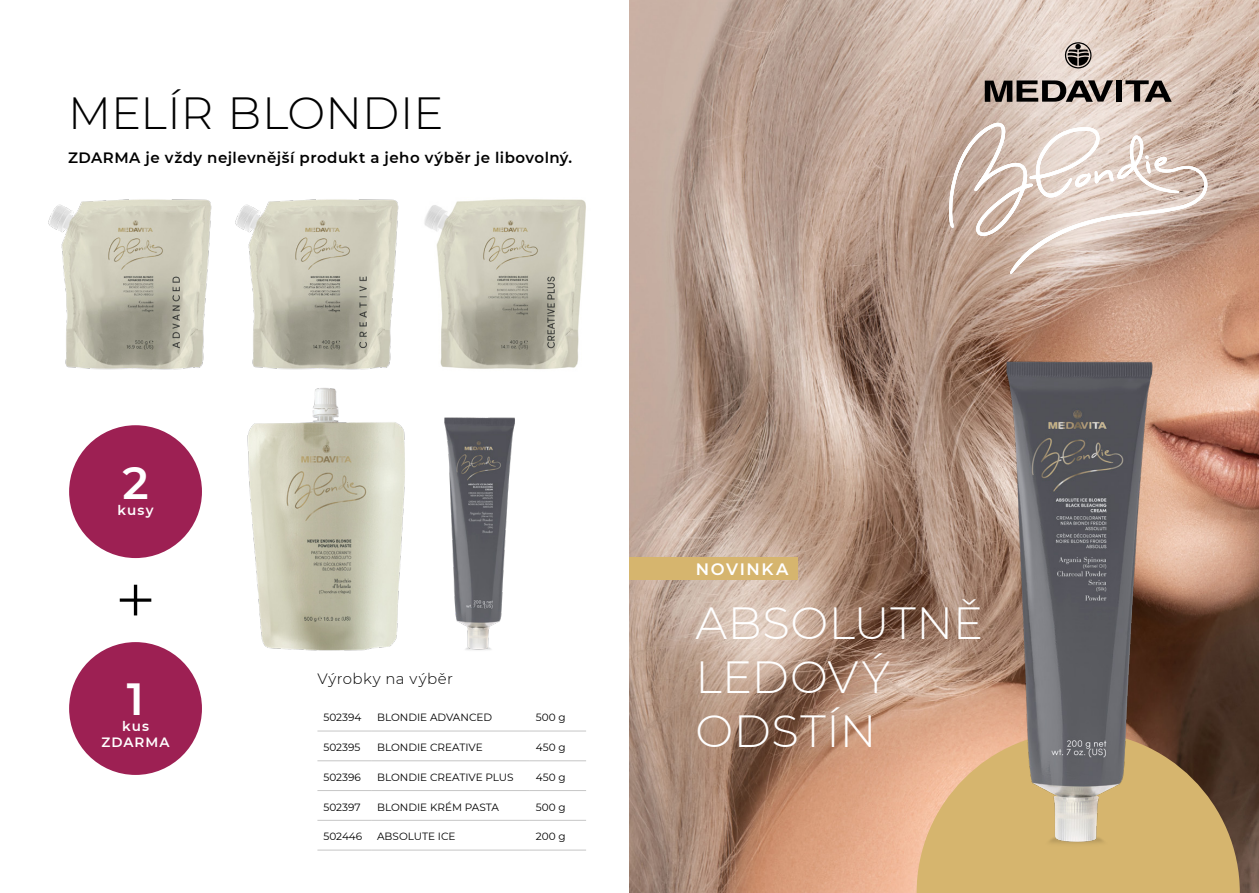
<style>
.page{position:relative;width:1259px;height:893px;background:#fff}
.page>*{position:absolute;margin:0;border:0;box-sizing:border-box;transform-origin:0 0}
.t1{font:300 45px/54px "Montserrat";letter-spacing:.015em;color:#fff}
.t2{font:300 45px "Montserrat";letter-spacing:.005em;color:#000}
.t3{font:600 45px "Montserrat";color:#fff}
.t4{font:600 16.5px "Montserrat";letter-spacing:.1em;color:#fff}
.t5{font:600 15px "Montserrat";letter-spacing:.03em;color:#000}
.t6{font:300 15px "Montserrat";letter-spacing:.035em;color:#000}
.t7{font:600 13.5px/16.2px "Montserrat";letter-spacing:.08em;color:#fff;text-align:center}
.t8{font:10.5px "Montserrat";color:#000}
</style>
<div class="page">
<img style="left:629px;top:0;width:630px;height:893px">
<svg style="left:949px;top:123px;width:258px;height:151px;background:#d4bfb3"></svg>
<svg style="left:1125px;top:80px;width:46px;height:22px"></svg>
<svg style="left:984px;top:80px;width:129px;height:22px;background:#69615c"></svg>
<div style="left:1116px;top:81px;width:6px;height:21px;background:#000"></div>
<svg style="left:1064px;top:42px;width:27px;height:27px"></svg>
<svg style="left:916px;top:731px;width:323px;height:162px;background:#b69266"></svg>
<img style="left:955px;top:318px;width:246px;height:575px">
<img style="left:48px;top:199px;width:164px;height:171px">
<img style="left:247px;top:399px;width:158px;height:252px">
<img style="left:235px;top:199px;width:164px;height:200px">
<img style="left:424px;top:199px;width:162px;height:171px">
<img style="left:444px;top:417px;width:71px;height:233px">
<svg style="left:120px;top:585px;width:31px;height:30px"></svg>
<div style="left:69px;top:425px;width:133px;height:133px;background:#9d2053;border-radius:50%"></div>
<div style="left:69px;top:642px;width:133px;height:133px;background:#9d2053;border-radius:50%"></div>
<div style="left:629px;top:557px;width:168px;height:23px;background:#d6b56e"></div>
<hr style="left:317px;top:731px;width:54px;height:1px;background:#c6c6c6">
<hr style="left:371px;top:731px;width:159px;height:1px;background:#c6c6c6">
<hr style="left:530px;top:731px;width:56px;height:1px;background:#c6c6c6">
<hr style="left:317px;top:760px;width:54px;height:1px;background:#c6c6c6">
<hr style="left:371px;top:760px;width:159px;height:1px;background:#c6c6c6">
<hr style="left:530px;top:760px;width:56px;height:1px;background:#c6c6c6">
<hr style="left:317px;top:790px;width:54px;height:1px;background:#c6c6c6">
<hr style="left:371px;top:790px;width:159px;height:1px;background:#c6c6c6">
<hr style="left:530px;top:790px;width:56px;height:1px;background:#c6c6c6">
<hr style="left:317px;top:820px;width:54px;height:1px;background:#c6c6c6">
<hr style="left:371px;top:820px;width:159px;height:1px;background:#c6c6c6">
<hr style="left:530px;top:820px;width:56px;height:1px;background:#c6c6c6">
<hr style="left:317px;top:850px;width:54px;height:1px;background:#c6c6c6">
<hr style="left:371px;top:850px;width:159px;height:1px;background:#c6c6c6">
<hr style="left:530px;top:850px;width:56px;height:1px;background:#c6c6c6">
<h1 class="t2" style="left:68px;top:83px;width:377px">MELÍR BLONDIE</h1>
<h3 class="t5" style="left:68px;top:147px;width:505px">ZDARMA je vždy nejlevnější produkt a jeho výběr je libovolný.</h3>
<h1 class="t3" style="left:122px;top:451px;width:28px">2</h1>
<p class="t7" style="left:118px;top:502px;width:37px">kusy</p>
<h1 class="t3" style="left:127px;top:667px;width:19px">1</h1>
<p class="t7" style="left:101px;top:717px;width:70px">kus<br>ZDARMA</p>
<h3 class="t6" style="left:317px;top:668px;width:137px">Výrobky na výběr</h3>
<p class="t8" style="left:323px;top:710px;width:40px">502394</p>
<p class="t8" style="left:377px;top:710px;width:117px">BLONDIE ADVANCED</p>
<p class="t8" style="left:536px;top:710px;width:31px">500 g</p>
<p class="t8" style="left:323px;top:740px;width:39px">502395</p>
<p class="t8" style="left:377px;top:740px;width:107px">BLONDIE CREATIVE</p>
<p class="t8" style="left:536px;top:740px;width:31px">450 g</p>
<p class="t8" style="left:323px;top:770px;width:39px">502396</p>
<p class="t8" style="left:377px;top:770px;width:138px">BLONDIE CREATIVE PLUS</p>
<p class="t8" style="left:536px;top:770px;width:31px">450 g</p>
<p class="t8" style="left:323px;top:800px;width:39px">502397</p>
<p class="t8" style="left:377px;top:800px;width:123px">BLONDIE KRÉM PASTA</p>
<p class="t8" style="left:536px;top:800px;width:31px">500 g</p>
<p class="t8" style="left:323px;top:829px;width:40px">502446</p>
<p class="t8" style="left:377px;top:829px;width:80px">ABSOLUTE ICE</p>
<p class="t8" style="left:536px;top:829px;width:31px">200 g</p>
<h2 class="t4" style="left:696px;top:557px;width:94px">NOVINKA</h2>
<h1 class="t1" style="left:695px;top:594px;width:289px">ABSOLUTNĚ<br>LEDOVÝ<br>ODSTÍN</h1>
</div>
